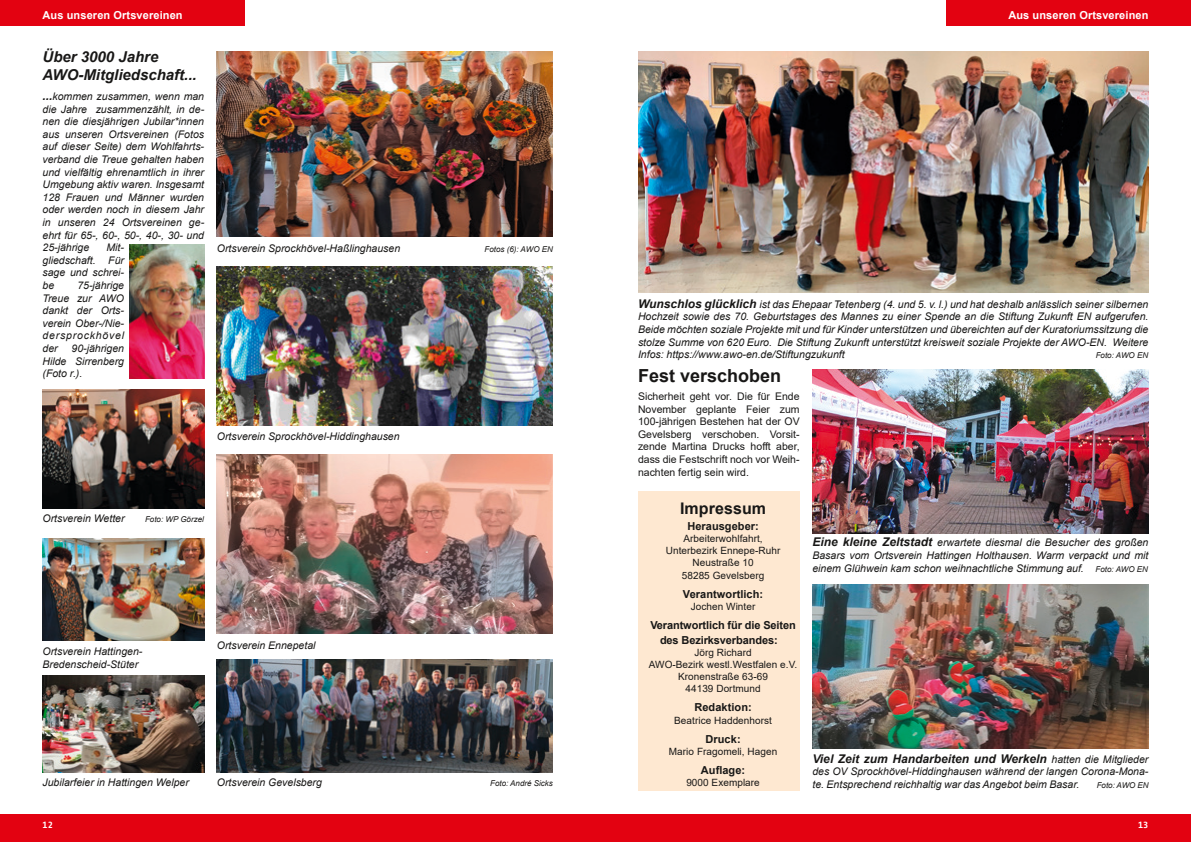
<style>
.page{position:relative;width:1191px;height:842px;background:#fff}
.page>*{position:absolute;margin:0;border:0;box-sizing:border-box;transform-origin:0 0}
.t1{font:700 18px "Arial";color:#181716}
.t2{font:700 16px "Arial";letter-spacing:.005em;color:#181716}
.t3{font:italic 700 15px/18px "Arial";color:#181716}
.t4{font:italic 700 12px "Arial";color:#181716}
.t5{font:700 11px/14.4px "Arial";letter-spacing:-.01em;color:#181716}
.t6{font:700 11px "Arial";letter-spacing:.01em;color:#fff}
.t7{font:italic 10.5px/12.6px "Arial";color:#181716;text-align:justify}
.t8{font:10.5px/12.6px "Arial";color:#181716;text-align:justify}
.t9{font:10px/12.2px "Arial";letter-spacing:.005em;color:#181716;text-align:center}
.t10{font:700 9px "AWO Fago Office";color:#fff}
.t11{font:italic 8px "Arial";color:#181716}
.s1{font-weight:700;font-size:12px}
.s2{font-size:8px}
.s3{font-weight:400;font-size:10.5px}
</style>
<div class="page">
<div style="left:0;top:814px;width:1191px;height:28px;background:#e30211"></div>
<div style="left:0;top:0;width:245px;height:26px;background:#e30211"></div>
<div style="left:946px;top:0;width:245px;height:26px;background:#e30211"></div>
<div style="left:638px;top:492px;width:161px;height:299px;background:#fee8d1"></div>
<img style="left:217px;top:51px;width:336px;height:186px">
<img style="left:217px;top:660px;width:336px;height:112px">
<img style="left:812px;top:584px;width:336px;height:164px">
<img style="left:43px;top:539px;width:161px;height:101px">
<img style="left:43px;top:675px;width:161px;height:97px">
<img style="left:217px;top:267px;width:336px;height:159px">
<img style="left:217px;top:454px;width:336px;height:180px">
<img style="left:130px;top:245px;width:74px;height:134px">
<img style="left:812px;top:369px;width:336px;height:164px">
<img style="left:638px;top:51px;width:510px;height:241px">
<img style="left:43px;top:390px;width:161px;height:119px">
<p class="t6" style="left:43px;top:8px;width:142px">Aus unseren Ortsvereinen</p>
<p class="t6" style="left:1008px;top:8px;width:142px">Aus unseren Ortsvereinen</p>
<h3 class="t3" style="left:43px;top:48px;width:156px">Über 3000 Jahre<br>AWO-Mitgliedschaft...</h3>
<p class="t7" style="left:43px;top:90px;width:163px"><span class="s1">...</span>kommen zusammen, wenn man die Jahre zusammenzählt, in de&shy;nen die diesjährigen Jubilar*innen aus unseren Ortsvereinen (Fotos auf dieser Seite) dem Wohlfahrts&shy;verband die Treue gehalten haben und vielfältig ehrenamtlich in ihrer Umgebung aktiv waren. Insgesamt 128 Frauen und Männer wurden oder werden noch in diesem Jahr in unseren 24 Ortsvereinen ge&shy;ehrt für 65-, 60-, 50-, 40-, 30- und 25-jährige</p>
<p class="t7" style="left:43px;top:241px;width:83px;text-indent:64px">Mit&shy;gliedschaft. Für sage und schrei&shy;be</p>
<p class="t7" style="left:43px;top:279px;width:83px;text-indent:35px">75-jährige Treue zur AWO dankt der Orts&shy;verein Ober-/Nie&shy;dersprockhövel der</p>
<p class="t7" style="left:43px;top:342px;width:83px;text-indent:29px">90-jährigen Hilde Sirrenberg (Foto r.).</p>
<p class="t7" style="left:217px;top:243px;width:185px">Ortsverein Sprockhövel-Haßlinghausen</p>
<p class="t11" style="left:484px;top:244px;width:70px">Fotos (6): AWO EN</p>
<p class="t7" style="left:217px;top:430px;width:184px">Ortsverein Sprockhövel-Hiddinghausen</p>
<p class="t7" style="left:43px;top:513px;width:84px">Ortsverein Wetter</p>
<p class="t11" style="left:145px;top:514px;width:60px">Foto: WP Görzel</p>
<p class="t7" style="left:43px;top:646px;width:101px">Ortsverein Hattingen-<br>Bredenscheid-Stüter</p>
<p class="t7" style="left:217px;top:639px;width:100px">Ortsverein Ennepetal</p>
<p class="t7" style="left:43px;top:776px;width:148px">Jubilarfeier in Hattingen Welper</p>
<p class="t7" style="left:217px;top:776px;width:107px">Ortsverein Gevelsberg</p>
<p class="t11" style="left:490px;top:778px;width:64px">Foto: André Sicks</p>
<p class="t7" style="left:638px;top:298px;width:512px"><span class="s1">Wunschlos glücklich</span> ist das Ehepaar Tetenberg (4. und 5. v. l.) und hat deshalb anlässlich seiner silbernen Hochzeit sowie des 70. Geburtstages des Mannes zu einer Spende an die Stiftung Zukunft EN aufgerufen.<br>Beide möchten soziale Projekte mit und für Kinder unterstützen und übereichten auf der Kuratoriumssitzung die stolze Summe von 620 Euro. Die Stiftung Zukunft unterstützt kreisweit soziale Projekte der AWO-EN. Weitere Infos: https://www.awo-en.de/Stiftungzukunft</p>
<p class="t11" style="left:1095px;top:350px;width:54px">Foto: AWO EN</p>
<h1 class="t1" style="left:638px;top:363px;width:145px">Fest verschoben</h1>
<p class="t8" style="left:638px;top:390px;width:163px">Sicherheit geht vor. Die für Ende November geplante Feier zum 100-jährigen Bestehen hat der OV Gevelsberg verschoben. Vorsit&shy;zende Martina Drucks hofft aber, dass die Festschrift noch vor Weih&shy;nachten fertig sein wird.</p>
<h2 class="t2" style="left:680px;top:497px;width:87px">Impressum</h2>
<p class="t5" style="left:687px;top:519px;width:73px">Herausgeber:</p>
<p class="t9" style="left:666px;top:533px;width:116px">Arbeiterwohlfahrt,<br>Unterbezirk Ennepe-Ruhr<br>Neustraße 10<br>58285 Gevelsberg</p>
<p class="t5" style="left:683px;top:587px;width:82px">Verantwortlich:</p>
<p class="t9" style="left:691px;top:601px;width:66px">Jochen Winter</p>
<p class="t5" style="left:660px;top:618px;width:137px;text-indent:-10px">Verantwortlich für die Seiten des Bezirksverbandes:</p>
<p class="t9" style="left:649px;top:646px;width:150px">Jörg Richard<br>AWO-Bezirk westl.Westfalen e.V.<br>Kronenstraße 63-69<br>44139 Dortmund</p>
<p class="t5" style="left:694px;top:700px;width:59px">Redaktion:</p>
<p class="t9" style="left:674px;top:714px;width:99px">Beatrice Haddenhorst</p>
<p class="t5" style="left:705px;top:732px;width:37px">Druck:</p>
<p class="t9" style="left:669px;top:745px;width:110px">Mario Fragomeli, Hagen</p>
<p class="t5" style="left:701px;top:763px;width:46px">Auflage:</p>
<p class="t9" style="left:686px;top:776px;width:75px">9000 Exemplare</p>
<p class="t7" style="left:812px;top:537px;width:337px"><span class="s1">Eine kleine Zeltstadt</span> erwartete diesmal die Besucher des großen Basars vom Ortsverein Hattingen Holthausen. Warm verpackt und mit einem Glühwein kam schon weihnachtliche Stimmung auf. <span class="s2">Foto: AWO EN</span></p>
<p class="t4" style="left:812px;top:751px;width:337px">Viel Zeit zum Handarbeiten und Werkeln <span class="s3">hatten die Mitglieder</span></p>
<p class="t7" style="left:812px;top:766px;width:337px">des OV Sprockhövel-Hiddinghausen während der langen Corona-Mona&shy;te. Entsprechend reichhaltig war das Angebot beim Basar.</p>
<p class="t11" style="left:1096px;top:780px;width:53px">Foto: AWO EN</p>
<p class="t10" style="left:43px;top:819px;width:12px">12</p>
<p class="t10" style="left:1138px;top:819px;width:12px">13</p>
</div>
